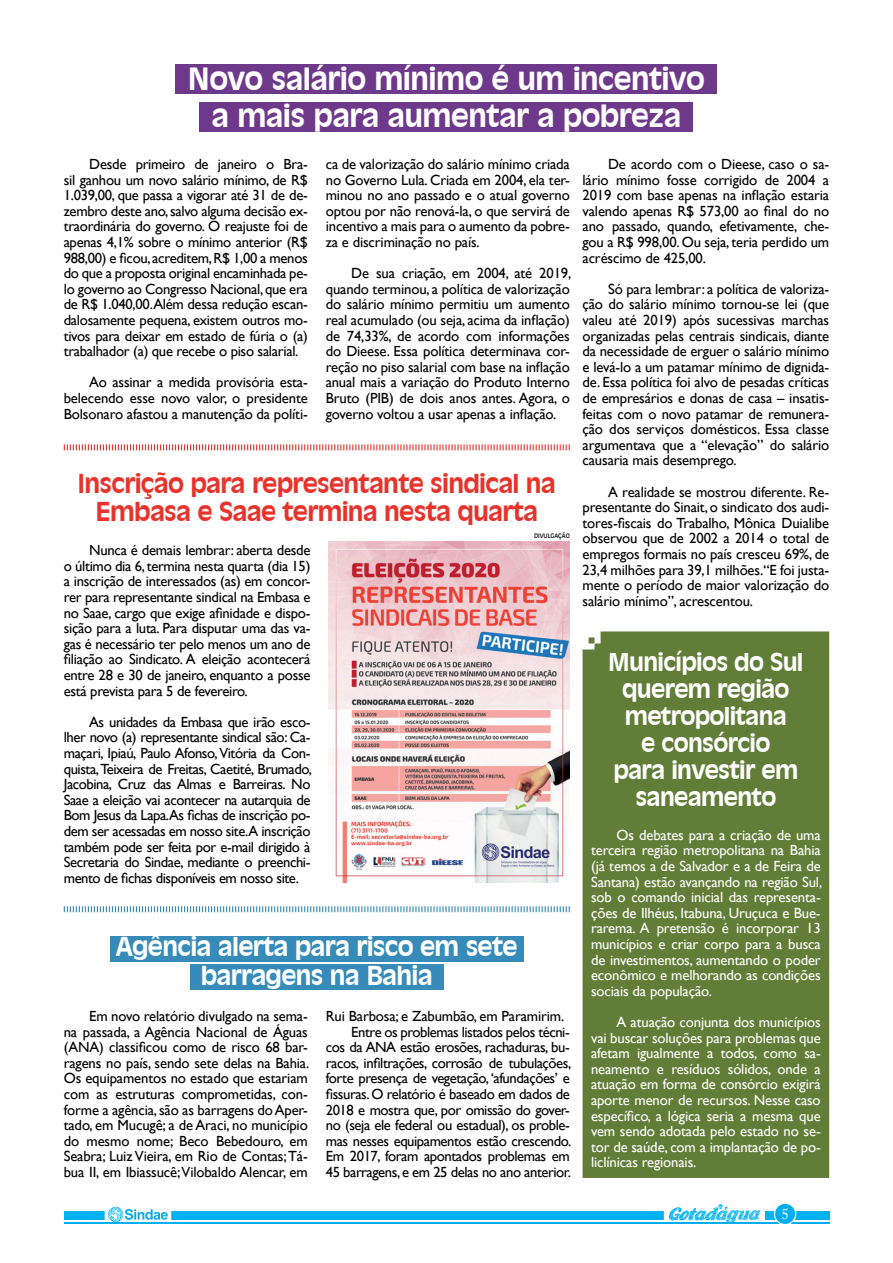
<style>
.page{position:relative;width:893px;height:1263px;background:#fff}
.page>*{position:absolute;margin:0;border:0;box-sizing:border-box;transform-origin:0 0}
.t1{font:700 30px/37.5px "Incised 901 BT";letter-spacing:-.02em;color:#fff;text-align:center}
.t2{font:700 25.5px/28.5px "Incised 901 BT";letter-spacing:-.03em;color:#e7332c;text-align:center}
.t3{font:700 25.5px/28.5px "Incised 901 BT";letter-spacing:-.03em;color:#fff;text-align:center}
.t4{font:700 24px/27px "Incised 901 BT";letter-spacing:-.03em;color:#fff;text-align:center}
.t5{font:15px "Imprint MT Shadow";color:#fafafb}
.t6{font:14.7px/15.6px "Gill Sans";letter-spacing:-.02em;color:#000;text-align:justify}
.t7{font:14.7px/15.6px "Gill Sans";letter-spacing:-.01em;color:#fff;text-align:justify}
.t8{font:6px "Incised 901 BT";letter-spacing:-.01em;color:#000}
</style>
<div class="page">
<div style="left:110px;top:936px;width:413px;height:25px;background:#378bb8"></div>
<div style="left:190px;top:964px;width:254px;height:25px;background:#378bb8"></div>
<div style="left:583px;top:631px;width:246px;height:547px;background:#627d37"></div>
<div style="left:64px;top:1211px;width:765px;height:9px;background:#00b3f0"></div>
<div style="left:105px;top:1200px;width:66px;height:29px;background:#fff"></div>
<div style="left:664px;top:1198px;width:100px;height:29px;background:#fff"></div>
<hr style="left:64px;top:1223px;width:765px;height:1px;background:#00aeef">
<div style="left:774px;top:1203px;width:22px;height:21px;background:#00aeef;border-radius:50%"></div>
<div style="left:774px;top:1203px;width:22px;height:22px;border:1px solid #fff;border-radius:50%"></div>
<svg style="left:669px;top:1204px;width:91px;height:19px"></svg>
<svg style="left:108px;top:1207px;width:60px;height:15px"></svg>
<div style="left:176px;top:64px;width:541px;height:30px;background:#6f398b"></div>
<div style="left:200px;top:102px;width:493px;height:30px;background:#6f398b"></div>
<svg style="left:64px;top:444px;width:506px;height:6px"></svg>
<svg style="left:64px;top:906px;width:506px;height:6px"></svg>
<img style="left:328px;top:541px;width:242px;height:342px">
<h1 class="t1" style="left:188px;top:60px;width:518px">Novo salário mínimo é um incentivo a mais para aumentar a pobreza</h1>
<p class="t6" style="left:64px;top:156px;width:246px;text-indent:26px">Desde primeiro de janeiro o Bra&shy;sil ganhou um novo salário mínimo, de R$ 1.039,00, que passa a vigorar até 31 de de&shy;zembro deste ano, salvo alguma decisão ex&shy;traordinária do governo. O reajuste foi de apenas 4,1% sobre o mínimo anterior (R$ 988,00) e ficou, acreditem, R$ 1,00 a menos do que a proposta original encaminhada pe&shy;lo governo ao Congresso Nacional, que era de R$ 1.040,00.Além dessa redução escan&shy;dalosamente pequena, existem outros mo&shy;tivos para deixar em estado de fúria o (a) trabalhador (a) que recebe o piso salarial.</p>
<p class="t6" style="left:64px;top:374px;width:246px;text-indent:26px">Ao assinar a medida provisória esta&shy;belecendo esse novo valor, o presidente Bolsonaro afastou a manutenção da políti-</p>
<p class="t6" style="left:326px;top:156px;width:246px">ca de valorização do salário mínimo criada no Governo Lula. Criada em 2004, ela ter&shy;minou no ano passado e o atual governo optou por não renová-la, o que servirá de incentivo a mais para o aumento da pobre&shy;za e discriminação no país.</p>
<p class="t6" style="left:326px;top:265px;width:247px;text-indent:26px">De sua criação, em 2004, até 2019, quando terminou, a política de valorização do salário mínimo permitiu um aumento real acumulado (ou seja, acima da inflação) de 74,33%, de acordo com informações do Dieese. Essa política determinava cor&shy;reção no piso salarial com base na inflação anual mais a variação do Produto Interno Bruto (PIB) de dois anos antes. Agora, o governo voltou a usar apenas a inflação.</p>
<h2 class="t2" style="left:78px;top:469px;width:480px">Inscrição para representante sindical na<br>Embasa e Saae termina nesta quarta</h2>
<p class="t6" style="left:64px;top:542px;width:248px;text-indent:26px">Nunca é demais lembrar: aberta desde o último dia 6, termina nesta quarta (dia 15) a inscrição de interessados (as) em concor&shy;rer para representante sindical na Embasa e no Saae, cargo que exige afinidade e dispo&shy;sição para a luta. Para disputar uma das va&shy;gas é necessário ter pelo menos um ano de filiação ao Sindicato. A eleição acontecerá entre 28 e 30 de janeiro, enquanto a posse está prevista para 5 de fevereiro.</p>
<p class="t6" style="left:64px;top:714px;width:250px;text-indent:26px">As unidades da Embasa que irão esco&shy;lher novo (a) representante sindical são: Ca&shy;maçari, Ipiaú, Paulo Afonso, Vitória da Con&shy;quista, Teixeira de Freitas, Caetité, Brumado, Jacobina, Cruz das Almas e Barreiras. No Saae a eleição vai acontecer na autarquia de Bom Jesus da Lapa.As fichas de inscrição po&shy;dem ser acessadas em nosso site.A inscrição também pode ser feita por e-mail dirigido à Secretaria do Sindae, mediante o preenchi&shy;mento de fichas disponíveis em nosso site.</p>
<p class="t8" style="left:534px;top:532px;width:37px">DIVULGAÇÃO</p>
<h2 class="t3" style="left:116px;top:932px;width:403px">Agência alerta para risco em sete barragens na Bahia</h2>
<p class="t6" style="left:64px;top:1008px;width:247px;text-indent:26px">Em novo relatório divulgado na sema&shy;na passada, a Agência Nacional de Águas (ANA) classificou como de risco 68 bar&shy;ragens no país, sendo sete delas na Bahia.<br>Os equipamentos no estado que estariam com as estruturas comprometidas, con&shy;forme a agência, são as barragens do Aper&shy;tado, em Mucugê; a de Araci, no município do mesmo nome; Beco Bebedouro, em Seabra; Luiz Vieira, em Rio de Contas; Tá&shy;bua II, em Ibiassucê; Vilobaldo Alencar, em</p>
<p class="t6" style="left:326px;top:1008px;width:240px">Rui Barbosa; e Zabumbão, em Paramirim.</p>
<p class="t6" style="left:351px;top:1023px;width:220px">Entre os problemas listados pelos técni-</p>
<p class="t6" style="left:326px;top:1039px;width:246px">cos da ANA estão erosões, rachaduras, bu-</p>
<p class="t6" style="left:326px;top:1055px;width:247px">racos, infiltrações, corrosão de tubulações,</p>
<p class="t6" style="left:326px;top:1070px;width:246px">forte presença de vegetação, ‘afundações’ e</p>
<p class="t6" style="left:326px;top:1086px;width:246px">fissuras. O relatório é baseado em dados de</p>
<p class="t6" style="left:326px;top:1101px;width:246px">2018 e mostra que, por omissão do gover-</p>
<p class="t6" style="left:326px;top:1117px;width:246px">no (seja ele federal ou estadual), os proble-</p>
<p class="t6" style="left:326px;top:1133px;width:247px">mas nesses equipamentos estão crescendo.</p>
<p class="t6" style="left:326px;top:1148px;width:246px">Em 2017, foram apontados problemas em</p>
<p class="t6" style="left:326px;top:1164px;width:247px">45 barragens, e em 25 delas no ano anterior.</p>
<p class="t6" style="left:583px;top:156px;width:248px;text-indent:26px">De acordo com o Dieese, caso o sa&shy;lário mínimo fosse corrigido de 2004 a 2019 com base apenas na inflação estaria valendo apenas R$ 573,00 ao final do no ano passado, quando, efetivamente, che&shy;gou a R$ 998,00. Ou seja, teria perdido um acréscimo de 425,00.</p>
<p class="t6" style="left:583px;top:281px;width:248px;text-indent:26px">Só para lembrar: a política de valoriza&shy;ção do salário mínimo tornou-se lei (que valeu até 2019) após sucessivas marchas organizadas pelas centrais sindicais, diante da necessidade de erguer o salário mínimo e levá-lo a um patamar mínimo de dignida&shy;de. Essa política foi alvo de pesadas críticas de empresários e donas de casa – insatis&shy;feitas com o novo patamar de remunera&shy;ção dos serviços domésticos. Essa classe argumentava que a “elevação” do salário causaria mais desemprego.</p>
<p class="t6" style="left:583px;top:484px;width:248px;text-indent:26px">A realidade se mostrou diferente. Re&shy;presentante do Sinait, o sindicato dos audi&shy;tores-fiscais do Trabalho, Mônica Duialibe observou que de 2002 a 2014 o total de empregos formais no país cresceu 69%, de 23,4 milhões para 39,1 milhões.“E foi justa&shy;mente o período de maior valorização do salário mínimo”, acrescentou.</p>
<h3 class="t4" style="left:608px;top:648px;width:197px">Municípios do Sul querem região metropolitana<br>e consórcio<br>para investir em saneamento</h3>
<p class="t7" style="left:591px;top:827px;width:233px;text-indent:26px">Os debates para a criação de uma terceira região metropolitana na Bahia (já temos a de Salvador e a de Feira de Santana) estão avançando na região Sul, sob o comando inicial das representa&shy;ções de Ilhéus, Itabuna, Uruçuca e Bue&shy;rarema. A pretensão é incorporar 13 municípios e criar corpo para a busca de investimentos, aumentando o poder econômico e melhorando as condições sociais da população.</p>
<p class="t7" style="left:591px;top:1014px;width:231px;text-indent:26px">A atuação conjunta dos municípios vai buscar soluções para problemas que afetam igualmente a todos, como sa&shy;neamento e resíduos sólidos, onde a atuação em forma de consórcio exigirá aporte menor de recursos. Nesse caso específico, a lógica seria a mesma que vem sendo adotada pelo estado no se&shy;tor de saúde, com a implantação de po&shy;liclínicas regionais.</p>
<p class="t5" style="left:781px;top:1205px;width:9px">5</p>
</div>
